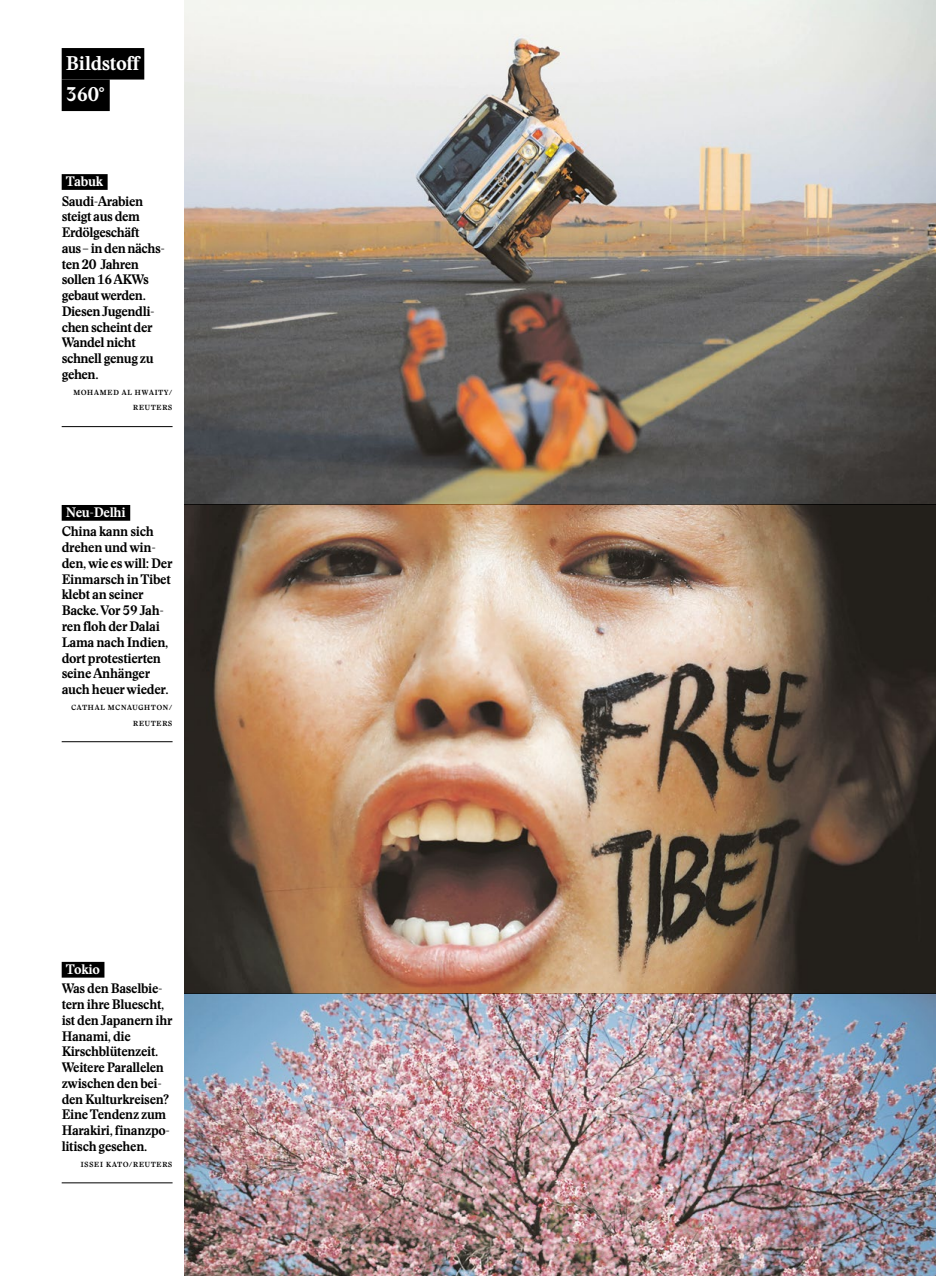
<style>
.page{position:relative;width:936px;height:1276px;background:#fff}
.page>*{position:absolute;margin:0;border:0;box-sizing:border-box;transform-origin:0 0}
.t1{font:700 19.5px/31.5px "Stanley";letter-spacing:-.02em;color:#fff}
.t2{font:700 13.5px/15.8px "Stanley";letter-spacing:-.025em;color:#000}
.t3{font:700 13.5px "Stanley";letter-spacing:-.025em;color:#fff}
.t4{font:10.5px/15.8px "Stanley";letter-spacing:.025em;color:#000;text-align:right}
</style>
<div class="page">
<div style="left:62px;top:48px;width:82px;height:32px;background:#000"></div>
<div style="left:62px;top:80px;width:48px;height:31px;background:#000"></div>
<img style="left:184px;top:0;width:751px;height:1276px">
<div style="left:62px;top:962px;width:42px;height:15px;background:#000"></div>
<hr style="left:62px;top:1182px;width:110px;height:1px;background:#000">
<div style="left:62px;top:505px;width:68px;height:16px;background:#000"></div>
<hr style="left:62px;top:741px;width:110px;height:1px;background:#000">
<div style="left:62px;top:174px;width:46px;height:16px;background:#000"></div>
<hr style="left:62px;top:426px;width:110px;height:1px;background:#000">
<h1 class="t1" style="left:66px;top:47px;width:75px">Bildstoff<br>360°</h1>
<p class="t3" style="left:66px;top:172px;width:39px">Tabuk</p>
<p class="t2" style="left:62px;top:193px;width:105px">Saudi-Arabien steigt aus dem<br>Erdölgeschäft<br>aus – in den nächs&shy;ten 20 Jahren sollen 16 AKWs gebaut werden.<br>Diesen Jugendli&shy;chen scheint der<br>Wandel nicht schnell genug zu gehen.</p>
<p class="t4" style="left:73px;top:383px;width:101px">Mohamed Al Hwaity/<br>Reuters</p>
<p class="t3" style="left:66px;top:503px;width:61px">Neu-Delhi</p>
<p class="t2" style="left:62px;top:524px;width:112px">China kann sich drehen und win&shy;den, wie es will: Der<br>Einmarsch in Tibet klebt an seiner<br>Backe. Vor 59 Jah&shy;ren floh der Dalai<br>Lama nach Indien, dort protestierten seine Anhänger auch heuer wieder.</p>
<p class="t4" style="left:71px;top:698px;width:103px">Cathal McNaughton/<br>Reuters</p>
<p class="t3" style="left:66px;top:960px;width:35px">Tokio</p>
<p class="t2" style="left:62px;top:980px;width:112px">Was den Baselbie&shy;tern ihre Bluescht, ist den Japanern ihr<br>Hanami, die<br>Kirschblütenzeit.<br>Weitere Parallelen zwischen den bei&shy;den Kulturkreisen?<br>Eine Tendenz zum<br>Harakiri, finanzpo&shy;litisch gesehen.</p>
<p class="t4" style="left:80px;top:1155px;width:94px">Issei Kato/Reuters</p>
</div>
